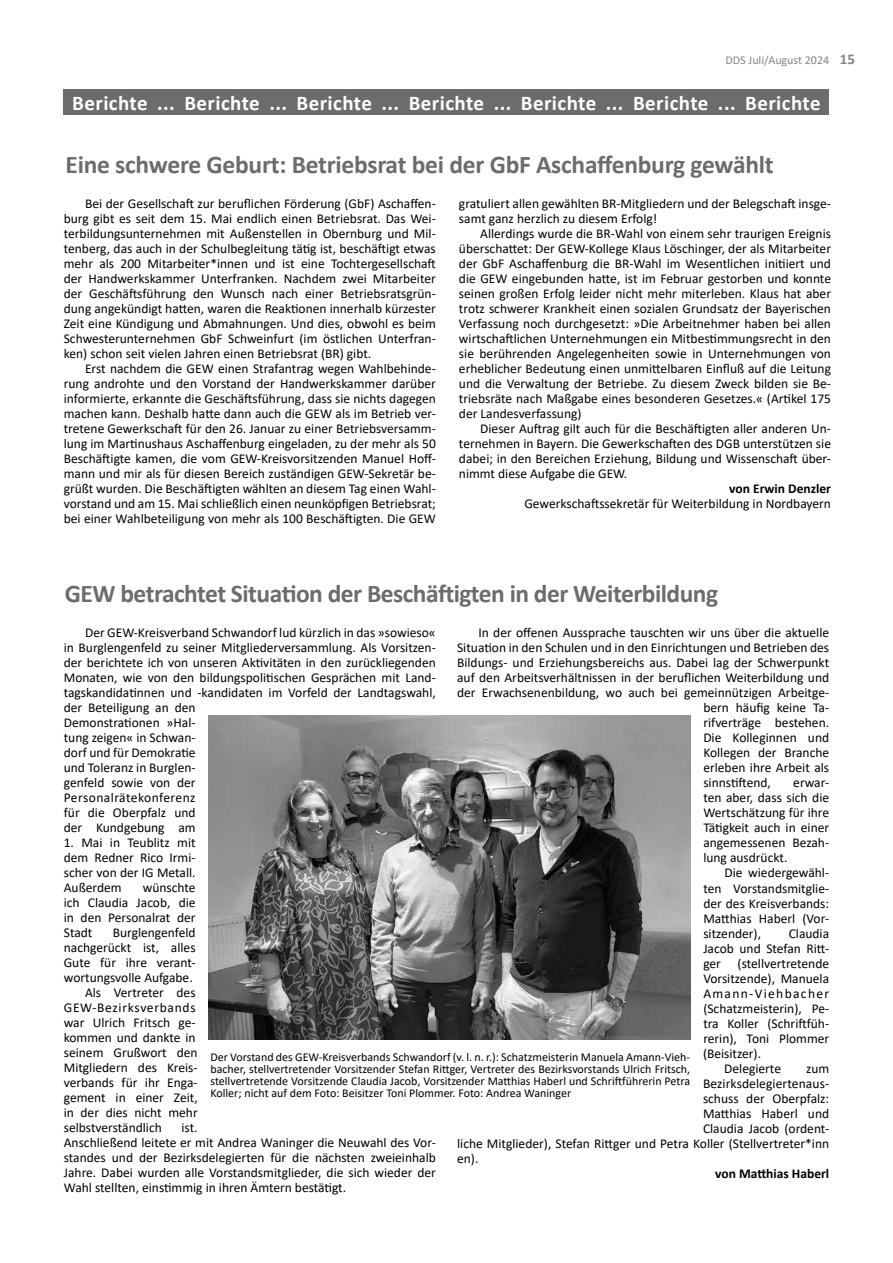
<style>
.page{position:relative;width:893px;height:1263px;background:#fff}
.page>*{position:absolute;margin:0;border:0;box-sizing:border-box;transform-origin:0 0}
.t1{font:700 25.5px "Calibri";letter-spacing:-.02em;color:#6c6c6c}
.t2{font:700 21px "Calibri";letter-spacing:.02em;color:#fff}
.t3{font:13.5px/15px "Calibri";color:#000;text-align:justify}
.t4{font:700 13.5px "Calibri";color:#000}
.t5{font:13.5px "Calibri";letter-spacing:.05em;color:#000}
.t6{font:13.5px "Calibri";letter-spacing:.1em;color:#000}
.t7{font:12px/12px "Calibri";color:#000;text-align:justify}
.t8{font:12px "Calibri";color:#868686}
.s1{font-weight:700;font-size:15px}
</style>
<div class="page">
<div style="left:64px;top:89px;width:765px;height:26px;background:#6c6c6c"></div>
<img style="left:208px;top:716px;width:483px;height:324px">
<p class="t8" style="left:725px;top:51px;width:131px">DDS Juli/August 2024 <span class="s1">15</span></p>
<h2 class="t2" style="left:72px;top:88px;width:750px">Berichte ... Berichte ... Berichte ... Berichte ... Berichte ... Berichte ... Berichte</h2>
<h1 class="t1" style="left:66px;top:146px;width:710px">Eine schwere Geburt: Betriebsrat bei der GbF Aschaffenburg gewählt</h1>
<p class="t3" style="left:459px;top:196px;width:374px">gratuliert allen gewählten BR-Mitgliedern und der Belegschaft insge&shy;samt ganz herzlich zu diesem Erfolg!</p>
<p class="t3" style="left:459px;top:226px;width:374px;text-indent:21px">Allerdings wurde die BR-Wahl von einem sehr traurigen Ereignis überschattet: Der GEW-Kollege Klaus Löschinger, der als Mitarbeiter der GbF Aschaffenburg die BR-Wahl im Wesentlichen initiiert und die GEW eingebunden hatte, ist im Februar gestorben und konnte seinen großen Erfolg leider nicht mehr miterleben. Klaus hat aber trotz schwerer Krankheit einen sozialen Grundsatz der Bayerischen Verfassung noch durchgesetzt: »Die Arbeitnehmer haben bei allen wirtschaftlichen Unternehmungen ein Mitbestimmungsrecht in den sie berührenden Angelegenheiten sowie in Unternehmungen von erheblicher Bedeutung einen unmittelbaren Einfluß auf die Leitung und die Verwaltung der Betriebe. Zu diesem Zweck bilden sie Be&shy;triebsräte nach Maßgabe eines besonderen Gesetzes.« (Artikel 175 der Landesverfassung)</p>
<p class="t3" style="left:459px;top:421px;width:374px;text-indent:21px">Dieser Auftrag gilt auch für die Beschäftigten aller anderen Un&shy;ternehmen in Bayern. Die Gewerkschaften des DGB unterstützen sie dabei; in den Bereichen Erziehung, Bildung und Wissenschaft über&shy;nimmt diese Aufgabe die GEW.</p>
<p class="t4" style="left:729px;top:479px;width:103px">von Erwin Denzler</p>
<p class="t3" style="left:524px;top:496px;width:308px">Gewerkschaftssekretär für Weiterbildung in Nordbayern</p>
<p class="t3" style="left:64px;top:196px;width:374px;text-indent:21px">Bei der Gesellschaft zur beruflichen Förderung (GbF) Aschaffen&shy;burg gibt es seit dem 15. Mai endlich einen Betriebsrat. Das Wei&shy;terbildungsunternehmen mit Außenstellen in Obernburg und Mil&shy;tenberg, das auch in der Schulbegleitung tätig ist, beschäftigt etwas mehr als 200 Mitarbeiter*innen und ist eine Tochtergesellschaft der Handwerkskammer Unterfranken. Nachdem zwei Mitarbeiter der Geschäftsführung den Wunsch nach einer Betriebsratsgrün&shy;dung angekündigt hatten, waren die Reaktionen innerhalb kürzester Zeit eine Kündigung und Abmahnungen. Und dies, obwohl es beim Schwesterunternehmen GbF Schweinfurt (im östlichen Unterfran&shy;ken) schon seit vielen Jahren einen Betriebsrat (BR) gibt.</p>
<p class="t3" style="left:64px;top:361px;width:374px;text-indent:21px">Erst nachdem die GEW einen Strafantrag wegen Wahlbehinde&shy;rung androhte und den Vorstand der Handwerkskammer darüber informierte, erkannte die Geschäftsführung, dass sie nichts dagegen machen kann. Deshalb hatte dann auch die GEW als im Betrieb ver&shy;tretene Gewerkschaft für den 26. Januar zu einer Betriebsversamm&shy;lung im Martinushaus Aschaffenburg eingeladen, zu der mehr als 50<br>Beschäftigte kamen, die vom GEW-Kreisvorsitzenden Manuel Hoff&shy;mann und mir als für diesen Bereich zuständigen GEW-Sekretär be&shy;grüßt wurden. Die Beschäftigten wählten an diesem Tag einen Wahl&shy;vorstand und am 15. Mai schließlich einen neunköpfigen Betriebsrat; bei einer Wahlbeteiligung von mehr als 100 Beschäftigten. Die GEW</p>
<h1 class="t1" style="left:65px;top:575px;width:655px">GEW betrachtet Situation der Beschäftigten in der Weiterbildung</h1>
<p class="t3" style="left:64px;top:625px;width:374px;text-align:left;text-indent:21px">Der GEW-Kreisverband Schwandorf lud kürzlich in das »sowieso« in Burglengenfeld zu seiner Mitgliederversammlung. Als Vorsitzen&shy;der berichtete ich von unseren Aktivitäten in den zurückliegenden Monaten, wie von den bildungspolitischen Gesprächen mit Land&shy;tagskandidatinnen und -kandidaten im Vorfeld der Landtagswahl, der Beteiligung an den<br>Demonstrationen »Hal-<br>tung zeigen« in Schwan-<br>dorf und für Demokratie<br>und Toleranz in Burglen-<br>genfeld sowie von der<br>Personalrätekonferenz<br>für die Oberpfalz und<br>der Kundgebung am</p>
<p class="t3" style="left:64px;top:835px;width:133px">1. Mai in Teublitz mit dem Redner Rico Irmi&shy;scher von der IG Metall.<br>Außerdem</p>
<p class="t3" style="left:478px;top:625px;width:352px">In der offenen Aussprache tauschten wir uns über die aktuelle</p>
<p class="t3" style="left:457px;top:640px;width:374px">Situation in den Schulen und in den Einrichtungen und Betrieben des</p>
<p class="t3" style="left:457px;top:655px;width:374px">Bildungs- und Erziehungsbereichs aus. Dabei lag der Schwerpunkt</p>
<p class="t3" style="left:457px;top:670px;width:374px">auf den Arbeitsverhältnissen in der beruflichen Weiterbildung und</p>
<p class="t3" style="left:457px;top:685px;width:374px">der Erwachsenenbildung, wo auch bei gemeinnützigen Arbeitge-</p>
<p class="t3" style="left:703px;top:700px;width:127px">bern häufig keine Ta-</p>
<p class="t3" style="left:703px;top:715px;width:127px">rifverträge bestehen.</p>
<p class="t3" style="left:703px;top:730px;width:127px">Die Kolleginnen und</p>
<p class="t3" style="left:703px;top:745px;width:127px">Kollegen der Branche</p>
<p class="t3" style="left:703px;top:760px;width:127px">erleben ihre Arbeit als</p>
<p class="t3" style="left:703px;top:775px;width:69px">sinnstiftend,</p>
<p class="t3" style="left:703px;top:775px;width:127px;text-indent:90px">erwar&shy;ten aber, dass sich die Wertschätzung für ihre Tätigkeit auch in einer angemessenen Bezah&shy;lung ausdrückt.</p>
<p class="t3" style="left:703px;top:865px;width:127px;text-indent:21px">Die wiedergewähl&shy;ten Vorstandsmitglie&shy;der des Kreisverbands:<br>Matthias Haberl (Vor&shy;sitzender),</p>
<p class="t3" style="left:64px;top:880px;width:133px;text-indent:79px">wünschte ich Claudia Jacob, die in den Personalrat der Stadt</p>
<p class="t3" style="left:789px;top:925px;width:42px">Claudia</p>
<p class="t3" style="left:703px;top:940px;width:127px">Jacob und Stefan Ritt-</p>
<p class="t3" style="left:703px;top:955px;width:127px">ger (stellvertretende</p>
<p class="t3" style="left:703px;top:970px;width:127px">Vorsitzende), Manuela</p>
<p class="t6" style="left:703px;top:984px;width:127px">Amann-Viehbacher</p>
<p class="t3" style="left:703px;top:1000px;width:127px">(Schatzmeisterin), Pe-</p>
<p class="t3" style="left:703px;top:1015px;width:127px">tra Koller (Schriftfüh-</p>
<p class="t3" style="left:703px;top:1030px;width:127px">rerin), Toni Plommer</p>
<p class="t3" style="left:703px;top:1045px;width:60px">(Beisitzer).</p>
<p class="t3" style="left:724px;top:1060px;width:58px">Delegierte</p>
<p class="t3" style="left:806px;top:1060px;width:25px">zum</p>
<p class="t3" style="left:703px;top:1075px;width:128px">Bezirksdelegiertenaus-</p>
<p class="t3" style="left:703px;top:1090px;width:128px">schuss der Oberpfalz:</p>
<p class="t3" style="left:703px;top:1105px;width:128px">Matthias Haberl und</p>
<p class="t3" style="left:703px;top:1120px;width:128px">Claudia Jacob (ordent-</p>
<p class="t3" style="left:457px;top:1135px;width:374px">liche Mitglieder), Stefan Rittger und Petra Koller (Stellvertreter*inn</p>
<p class="t3" style="left:457px;top:1150px;width:23px">en).</p>
<p class="t4" style="left:715px;top:1163px;width:116px">von Matthias Haberl</p>
<p class="t3" style="left:113px;top:925px;width:84px">Burglengenfeld</p>
<p class="t3" style="left:64px;top:940px;width:133px">nachgerückt ist, alles</p>
<p class="t3" style="left:64px;top:955px;width:133px">Gute für ihre verant-</p>
<p class="t3" style="left:64px;top:970px;width:130px">wortungsvolle Aufgabe.</p>
<p class="t3" style="left:85px;top:985px;width:112px">Als Vertreter des</p>
<p class="t5" style="left:64px;top:998px;width:133px">GEW-Bezirksverbands</p>
<p class="t3" style="left:64px;top:1015px;width:133px">war Ulrich Fritsch ge-</p>
<p class="t3" style="left:64px;top:1030px;width:133px">kommen und dankte in</p>
<p class="t3" style="left:64px;top:1045px;width:135px">seinem Grußwort den</p>
<p class="t3" style="left:64px;top:1060px;width:135px">Mitgliedern des Kreis-</p>
<p class="t3" style="left:64px;top:1075px;width:135px">verbands für ihr Enga-</p>
<p class="t3" style="left:64px;top:1090px;width:135px">gement in einer Zeit,</p>
<p class="t3" style="left:64px;top:1105px;width:135px">in der dies nicht mehr</p>
<p class="t3" style="left:64px;top:1120px;width:100px">selbstverständlich</p>
<p class="t7" style="left:210px;top:1051px;width:481px">Der Vorstand des GEW-Kreisverbands Schwandorf (v. l. n. r.): Schatzmeisterin Manuela Amann-Vieh&shy;bacher, stellvertretender Vorsitzender Stefan Rittger, Vertreter des Bezirksvorstands Ulrich Fritsch, stellvertretende Vorsitzende Claudia Jacob, Vorsitzender Matthias Haberl und Schriftführerin Petra Koller; nicht auf dem Foto: Beisitzer Toni Plommer. Foto: Andrea Waninger</p>
<p class="t3" style="left:64px;top:1120px;width:374px;text-align:left;text-indent:118px">ist.<br>Anschließend leitete er mit Andrea Waninger die Neuwahl des Vor&shy;standes und der Bezirksdelegierten für die nächsten zweieinhalb Jahre. Dabei wurden alle Vorstandsmitglieder, die sich wieder der Wahl stellten, einstimmig in ihren Ämtern bestätigt.</p>
</div>
